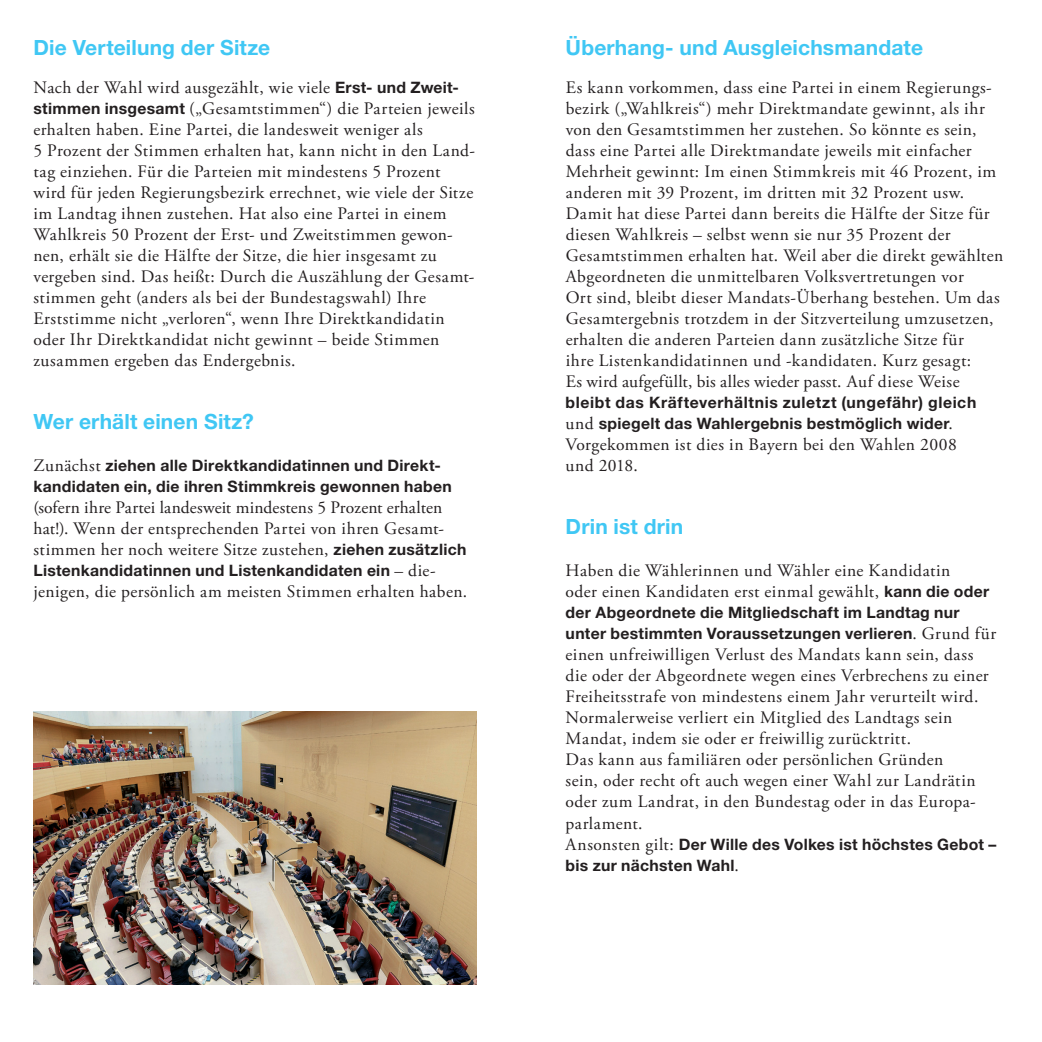
<style>
.page{position:relative;width:1042px;height:1042px;background:#fff}
.page>*{position:absolute;margin:0;border:0;box-sizing:border-box;transform-origin:0 0}
.t1{font:700 21px "Helvetica Neue LTW1 G";letter-spacing:.005em;color:#40c7f4}
.t2{font:17.5px/21px "Adobe Garamond Pro";letter-spacing:.025em;color:#231f20}
.t3{font:700 15.75px/21px "Helvetica Neue LTW1 G";letter-spacing:.02em;color:#231f20}
.s1{font-family:"Helvetica Neue LTW1 G";font-weight:700;font-size:15.75px}
.s2{font-family:"Adobe Garamond Pro";font-weight:400;font-size:17.5px}
</style>
<div class="page">
<img style="left:33px;top:712px;width:443px;height:273px">
<p class="t1" style="left:33px;top:34px;width:238px">Die Verteilung der Sitze</p>
<p class="t1" style="left:566px;top:34px;width:359px">Überhang- und Ausgleichsmandate</p>
<p class="t2" style="left:33px;top:78px;width:443px">Nach der Wahl wird ausgezählt, wie viele <span class="s1">Erst- und Zweit&shy;stimmen insgesamt</span> („Gesamtstimmen“) die Parteien jeweils erhalten haben. Eine Partei, die landesweit weniger als<br>5 Prozent der Stimmen erhalten hat, kann nicht in den Land&shy;tag einziehen. Für die Parteien mit mindestens 5 Prozent wird für jeden Regierungsbezirk errechnet, wie viele der Sitze im Landtag ihnen zustehen. Hat also eine Partei in einem Wahlkreis 50 Prozent der Erst- und Zweitstimmen gewon&shy;nen, erhält sie die Hälfte der Sitze, die hier insgesamt zu vergeben sind. Das heißt: Durch die Auszählung der Gesamt&shy;stimmen geht (anders als bei der Bundestagswahl) Ihre Erststimme nicht „verloren“, wenn Ihre Direktkandidatin oder Ihr Direktkandidat nicht gewinnt – beide Stimmen zusammen ergeben das Endergebnis.</p>
<p class="t2" style="left:566px;top:78px;width:439px">Es kann vorkommen, dass eine Partei in einem Regierungs&shy;bezirk („Wahlkreis“) mehr Direktmandate gewinnt, als ihr von den Gesamtstimmen her zustehen. So könnte es sein, dass eine Partei alle Direktmandate jeweils mit einfacher Mehrheit gewinnt: Im einen Stimmkreis mit 46 Prozent, im anderen mit 39 Prozent, im dritten mit 32 Prozent usw.<br>Damit hat diese Partei dann bereits die Hälfte der Sitze für diesen Wahlkreis – selbst wenn sie nur 35 Prozent der Gesamtstimmen erhalten hat. Weil aber die direkt gewählten Abgeordneten die unmittelbaren Volksvertretungen vor<br>Ort sind, bleibt dieser Mandats-Überhang bestehen. Um das Gesamtergebnis trotzdem in der Sitzverteilung umzusetzen, erhalten die anderen Parteien dann zusätzliche Sitze für<br>ihre Listenkandidatinnen und -kandidaten. Kurz gesagt:<br>Es wird aufgefüllt, bis alles wieder passt. Auf diese Weise</p>
<p class="t3" style="left:566px;top:392px;width:412px">bleibt das Kräfteverhältnis zuletzt (ungefähr) gleich <span class="s2">und</span> spiegelt das Wahlergebnis bestmöglich wider<span class="s2">.</span></p>
<p class="t2" style="left:566px;top:435px;width:393px">Vorgekommen ist dies in Bayern bei den Wahlen 2008 und 2018.</p>
<p class="t1" style="left:33px;top:409px;width:222px">Wer erhält einen Sitz?</p>
<p class="t3" style="left:33px;top:455px;width:420px"><span class="s2">Zunächst</span> ziehen alle Direktkandidatinnen und Direkt&shy;kandidaten ein, die ihren Stimmkreis gewonnen haben</p>
<p class="t2" style="left:33px;top:498px;width:434px">(sofern ihre Partei landesweit mindestens 5 Prozent erhalten hat!). Wenn der entsprechenden Partei von ihren Gesamt&shy;stimmen her noch weitere Sitze zustehen, <span class="s1">ziehen zusätzlich</span></p>
<p class="t3" style="left:33px;top:560px;width:402px">Listenkandidatinnen und Listenkandidaten ein <span class="s2">– die-</span></p>
<p class="t2" style="left:33px;top:582px;width:435px">jenigen, die persönlich am meisten Stimmen erhalten haben.</p>
<p class="t1" style="left:566px;top:514px;width:119px">Drin ist drin</p>
<p class="t2" style="left:566px;top:561px;width:425px">Haben die Wählerinnen und Wähler eine Kandidatin<br>oder einen Kandidaten erst einmal gewählt, <span class="s1">kann die oder</span></p>
<p class="t3" style="left:566px;top:602px;width:432px">der Abgeordnete die Mitgliedschaft im Landtag nur unter bestimmten Voraussetzungen verlieren<span class="s2">. Grund für</span></p>
<p class="t2" style="left:566px;top:645px;width:425px">einen unfreiwilligen Verlust des Mandats kann sein, dass die oder der Abgeordnete wegen eines Verbrechens zu einer Freiheitsstrafe von mindestens einem Jahr verurteilt wird.<br>Normalerweise verliert ein Mitglied des Landtags sein Mandat, indem sie oder er freiwillig zurücktritt.<br>Das kann aus familiären oder persönlichen Gründen<br>sein, oder recht oft auch wegen einer Wahl zur Landrätin oder zum Landrat, in den Bundestag oder in das Europa&shy;parlament.</p>
<p class="t3" style="left:566px;top:833px;width:432px"><span class="s2">Ansonsten gilt:</span> Der Wille des Volkes ist höchstes Gebot – bis zur nächsten Wahl<span class="s2">.</span></p>
</div>
